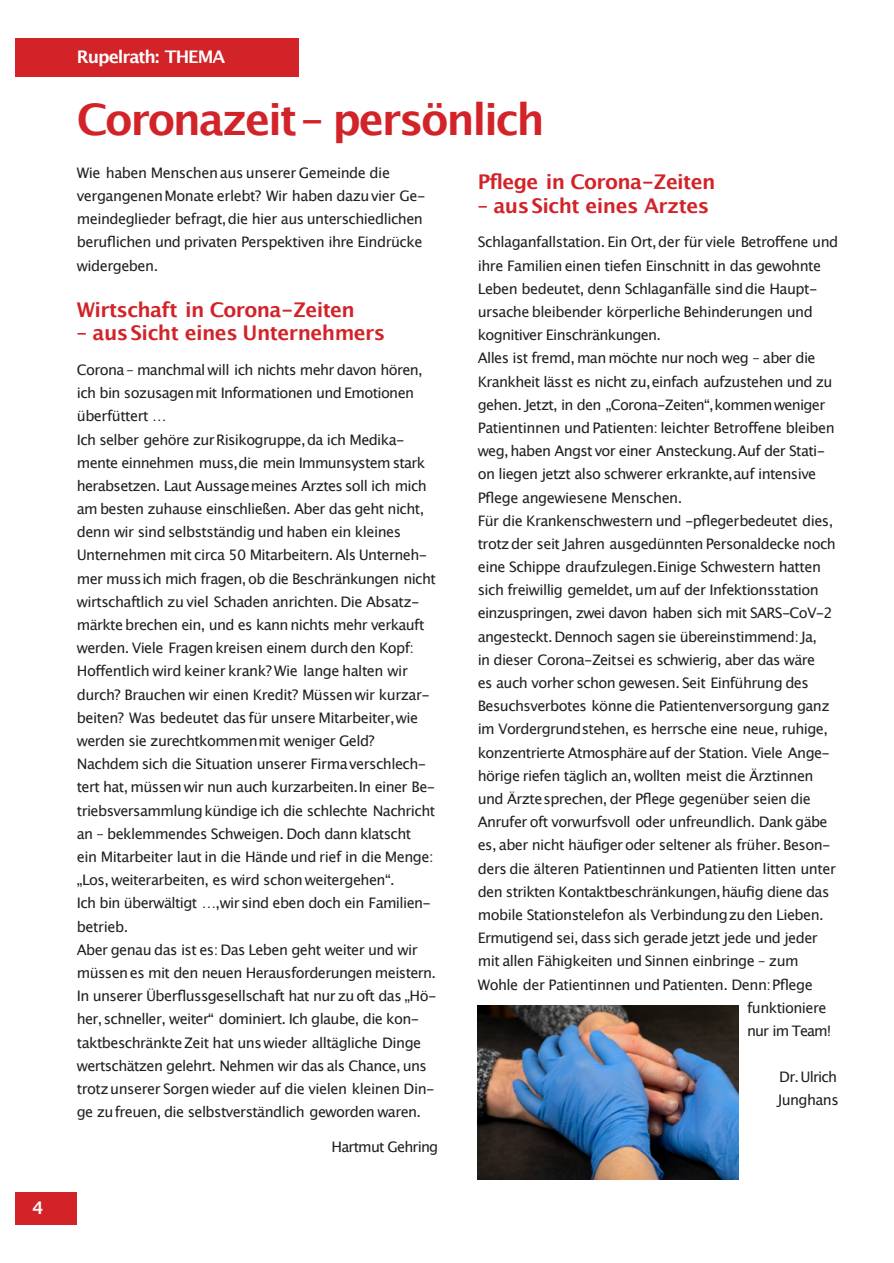
<style>
.page{position:relative;width:894px;height:1263px;background:#fff}
.page>*{position:absolute;margin:0;border:0;box-sizing:border-box;transform-origin:0 0}
.t1{font:43.5px "font 0000000024 ad 3 fb 3";letter-spacing:-.055em;color:#d22329}
.t2{font:20.25px "font 0000000024 ad 3 fb 3";letter-spacing:-.03em;color:#d22329}
.t3{font:17.4px "font 0000000024 ad 3 fb 3";letter-spacing:-.06em;color:#fff}
.t4{font:14.55px/23.2px "font 0000000024 ad 3 fb 3";letter-spacing:-.04em;color:#231f20}
.t5{font:14.55px "font 0000000024 ad 3 fb 3";letter-spacing:-.06em;color:#231f20}
.t6{font:14.55px "font 0000000024 ad 3 fb 3";letter-spacing:-.07em;color:#231f20}
</style>
<div class="page">
<div style="left:15px;top:38px;width:284px;height:38px;background:#d22329"></div>
<div style="left:15px;top:1192px;width:61px;height:33px;background:#d22329"></div>
<img style="left:477px;top:1006px;width:261px;height:174px">
<p class="t3" style="left:32px;top:1197px;width:13px">4</p>
<p class="t3" style="left:77px;top:46px;width:150px">Rupelrath: THEMA</p>
<h1 class="t1" style="left:77px;top:93px;width:469px">Coronazeit– persönlich</h1>
<p class="t4" style="left:77px;top:161px;width:350px">Wie haben Menschen aus unserer Gemeinde die vergangenenMonate erlebt? Wir haben dazuvier Ge&shy;meindeglieder befragt,die hier aus unterschiedlichen beruflichen und privaten Perspektiven ihre Eindrücke widergeben.</p>
<h2 class="t2" style="left:77px;top:297px;width:279px">Wirtschaft in Corona-Zeiten</h2>
<h2 class="t2" style="left:77px;top:321px;width:310px">– ausSicht eines Unternehmers</h2>
<p class="t4" style="left:77px;top:358px;width:361px">Corona – manchmal will ich nichts mehr davon hören, ich bin sozusagenmit Informationen und Emotionen überfüttert …<br>Ich selber gehöre zurRisikogruppe,da ich Medika&shy;mente einnehmen muss,die mein Immunsystem stark herabsetzen. Laut Aussagemeines Arztes soll ich mich am besten zuhause einschließen. Aber das geht nicht, denn wir sind selbstständig und haben ein kleines Unternehmen mit circa 50 Mitarbeitern. Als Unterneh&shy;mer mussich mich fragen, ob die Beschränkungen nicht wirtschaftlich zu viel Schaden anrichten. Die Absatz&shy;märkte brechen ein, und es kann nichts mehr verkauft werden. Viele Fragen kreisen einem durch den Kopf:<br>Hoffentlich wird keiner krank? Wie lange halten wir durch? Brauchen wir einen Kredit? Müssen wir kurzar&shy;beiten? Was bedeutet das für unsere Mitarbeiter,wie werden sie zurechtkommenmit weniger Geld?<br>Nachdem sich die Situation unserer Firmaverschlech&shy;tert hat, müssen wir nun auch kurzarbeiten.In einer Be&shy;triebsversammlungkündige ich die schlechte Nachricht an – beklemmendes Schweigen. Doch dann klatscht<br>ein Mitarbeiter laut in die Hände und rief in die Menge: „Los, weiterarbeiten, es wird schon weitergehen“.<br>Ich bin überwältigt …,wir sind eben doch ein Familien&shy;betrieb.<br>Aber genau das ist es: Das Leben geht weiter und wir müssen es mit den neuen Herausforderungen meistern.<br>In unserer Überflussgesellschaft hat nur zu oft das „Hö&shy;her,schneller, weiter“ dominiert. Ich glaube, die kon&shy;taktbeschränkte Zeit hat uns wieder alltägliche Dinge wertschätzen gelehrt. Nehmen wir das als Chance, uns trotzunserer Sorgen wieder auf die vielen kleinen Din&shy;ge zufreuen, die selbstverständlich geworden waren.</p>
<p class="t5" style="left:331px;top:1138px;width:108px">Hartmut Gehring</p>
<h2 class="t2" style="left:477px;top:170px;width:239px">Pflege in Corona-Zeiten</h2>
<h2 class="t2" style="left:477px;top:193px;width:233px">– ausSicht eines Arztes</h2>
<p class="t4" style="left:477px;top:230px;width:362px">Schlaganfallstation. Ein Ort,der für viele Betroffene und</p>
<p class="t4" style="left:477px;top:253px;width:345px">ihre Familien einen tiefen Einschnitt in das gewohnte</p>
<p class="t4" style="left:477px;top:277px;width:341px">Leben bedeutet, denn Schlaganfälle sind die Haupt-</p>
<p class="t4" style="left:477px;top:300px;width:336px">ursache bleibender körperliche Behinderungen und</p>
<p class="t4" style="left:477px;top:323px;width:185px">kognitiver Einschränkungen.</p>
<p class="t4" style="left:477px;top:346px;width:339px">Alles ist fremd, man möchte nur noch weg – aber die</p>
<p class="t4" style="left:477px;top:369px;width:356px">Krankheit lässt es nicht zu,einfach aufzustehen und zu</p>
<p class="t4" style="left:477px;top:393px;width:349px">gehen. Jetzt, in den „Corona-Zeiten“,kommen weniger</p>
<p class="t4" style="left:477px;top:416px;width:358px">Patientinnen und Patienten: leichter Betroffene bleiben</p>
<p class="t4" style="left:477px;top:439px;width:348px">weg, haben Angst vor einer Ansteckung.Auf der Stati-</p>
<p class="t4" style="left:477px;top:462px;width:340px">on liegen jetzt also schwerer erkrankte,auf intensive</p>
<p class="t4" style="left:477px;top:485px;width:206px">Pflege angewiesene Menschen.</p>
<p class="t4" style="left:477px;top:509px;width:357px">Für die Krankenschwestern und -pflegerbedeutet dies,</p>
<p class="t4" style="left:477px;top:532px;width:359px">trotzder seit Jahren ausgedünnten Personaldecke noch</p>
<p class="t4" style="left:477px;top:555px;width:344px">eine Schippe draufzulegen.Einige Schwestern hatten</p>
<p class="t4" style="left:477px;top:578px;width:342px">sich freiwillig gemeldet, um auf der Infektionsstation</p>
<p class="t4" style="left:477px;top:601px;width:356px">einzuspringen, zwei davon haben sich mit SARS-CoV-2</p>
<p class="t4" style="left:477px;top:625px;width:341px">angesteckt. Dennoch sagen sie übereinstimmend: Ja,</p>
<p class="t4" style="left:477px;top:648px;width:339px">in dieser Corona-Zeitsei es schwierig, aber das wäre</p>
<p class="t4" style="left:477px;top:671px;width:332px">es auch vorher schon gewesen. Seit Einführung des</p>
<p class="t4" style="left:477px;top:694px;width:353px">Besuchsverbotes könne die Patientenversorgung ganz</p>
<p class="t4" style="left:477px;top:717px;width:351px">im Vordergrundstehen, es herrsche eine neue, ruhige,</p>
<p class="t4" style="left:477px;top:741px;width:353px">konzentrierte Atmosphäreauf der Station. Viele Ange-</p>
<p class="t4" style="left:477px;top:764px;width:337px">hörige riefen täglich an, wollten meist die Ärztinnen</p>
<p class="t4" style="left:477px;top:787px;width:334px">und Ärztesprechen, der Pflege gegenüber seien die</p>
<p class="t4" style="left:477px;top:810px;width:351px">Anrufer oft vorwurfsvoll oder unfreundlich. Dank gäbe</p>
<p class="t4" style="left:477px;top:833px;width:354px">es, aber nicht häufiger oder seltener als früher. Beson-</p>
<p class="t4" style="left:477px;top:857px;width:359px">ders die älteren Patientinnen und Patienten litten unter</p>
<p class="t4" style="left:477px;top:880px;width:353px">den strikten Kontaktbeschränkungen,häufig diene das</p>
<p class="t4" style="left:477px;top:903px;width:347px">mobile Stationstelefon als Verbindungzu den Lieben.</p>
<p class="t4" style="left:477px;top:926px;width:341px">Ermutigend sei, dass sich gerade jetzt jede und jeder</p>
<p class="t4" style="left:477px;top:949px;width:322px">mit allen Fähigkeiten und Sinnen einbringe – zum</p>
<p class="t4" style="left:477px;top:972px;width:336px">Wohle der Patientinnen und Patienten. Denn:Pflege</p>
<p class="t4" style="left:747px;top:996px;width:81px">funktioniere</p>
<p class="t6" style="left:747px;top:1022px;width:86px">nur im Team!</p>
<p class="t4" style="left:777px;top:1065px;width:62px">Dr.Ulrich<br>Junghans</p>
</div>
